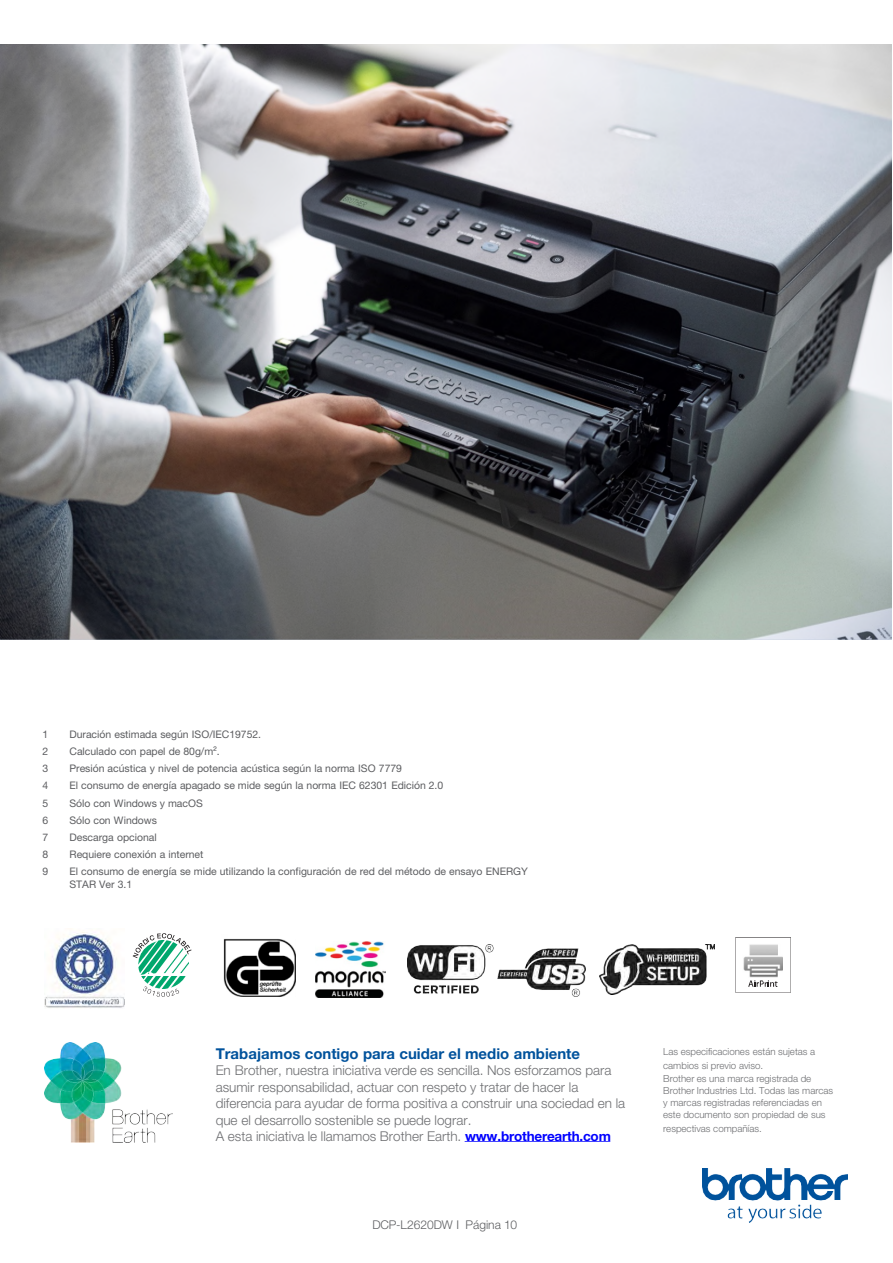
<style>
.page{position:relative;width:893px;height:1263px;background:#fff}
.page>*{position:absolute;margin:0;border:0;box-sizing:border-box;transform-origin:0 0}
.t1{font:700 15px "Helvetica Neue LTW1 G";color:#00529c}
.t2{font:300 13.5px/16.5px "Helvetica Neue LTW1 G";color:#6d6e71}
.t3{font:300 12px "Helvetica Neue LTW1 G";letter-spacing:-.005em;color:#5c5d60}
.t4{font:10.5px/12.6px "Helvetica Neue LTW1 G";letter-spacing:-.005em;color:#5c5d60}
.t5{font:300 9.75px/12px "Helvetica Neue LTW1 G";color:#6d6e71}
.s1{font-weight:700;color:#00f}
</style>
<div class="page">
<img style="left:44px;top:932px;width:80px;height:76px">
<img style="left:44px;top:1043px;width:128px;height:100px">
<svg style="left:465px;top:1141px;width:145px;height:1px"></svg>
<img style="left:223px;top:938px;width:72px;height:59px">
<img style="left:315px;top:942px;width:71px;height:55px">
<img style="left:703px;top:1168px;width:145px;height:55px">
<svg style="left:143px;top:988px;width:36px;height:9px"></svg>
<img style="left:144px;top:979px;width:40px;height:10px">
<svg style="left:133px;top:933px;width:59px;height:46px"></svg>
<img style="left:407px;top:945px;width:178px;height:52px">
<img style="left:599px;top:945px;width:115px;height:49px">
<svg style="left:735px;top:937px;width:56px;height:56px"></svg>
<img style="left:743px;top:944px;width:40px;height:33px">
<img style="left:0;top:45px;width:892px;height:594px">
<p class="t4" style="left:42px;top:730px;width:7px">1</p>
<p class="t4" style="left:69px;top:730px;width:193px">Duración estimada según ISO/IEC19752.</p>
<p class="t4" style="left:42px;top:747px;width:7px">2</p>
<p class="t4" style="left:69px;top:747px;width:152px">Calculado con papel de 80g/m².</p>
<p class="t4" style="left:42px;top:764px;width:7px">3</p>
<p class="t4" style="left:69px;top:764px;width:334px">Presión acústica y nivel de potencia acústica según la norma ISO 7779</p>
<p class="t4" style="left:42px;top:781px;width:7px">4</p>
<p class="t4" style="left:69px;top:781px;width:375px">El consumo de energía apagado se mide según la norma IEC 62301 Edición 2.0</p>
<p class="t4" style="left:42px;top:798px;width:7px">5</p>
<p class="t4" style="left:69px;top:798px;width:135px">Sólo con Windows y macOS</p>
<p class="t4" style="left:42px;top:815px;width:7px">6</p>
<p class="t4" style="left:69px;top:815px;width:89px">Sólo con Windows</p>
<p class="t4" style="left:42px;top:832px;width:7px">7</p>
<p class="t4" style="left:69px;top:832px;width:89px">Descarga opcional</p>
<p class="t4" style="left:42px;top:849px;width:7px">8</p>
<p class="t4" style="left:69px;top:849px;width:135px">Requiere conexión a internet</p>
<p class="t4" style="left:42px;top:866px;width:7px">9</p>
<p class="t4" style="left:69px;top:866px;width:460px">El consumo de energía se mide utilizando la configuración de red del método de ensayo ENERGY<br>STAR Ver 3.1</p>
<p class="t1" style="left:216px;top:1048px;width:366px">Trabajamos contigo para cuidar el medio ambiente</p>
<p class="t2" style="left:216px;top:1064px;width:411px">En Brother, nuestra iniciativa verde es sencilla. Nos esforzamos para asumir responsabilidad, actuar con respeto y tratar de hacer la diferencia para ayudar de forma positiva a construir una sociedad en la que el desarrollo sostenible se puede lograr.</p>
<p class="t2" style="left:216px;top:1130px;width:397px">A esta iniciativa le llamamos Brother Earth. <span class="s1">www.brotherearth.com</span></p>
<p class="t3" style="left:372px;top:1220px;width:146px">DCP-L2620DW I Página 10</p>
<p class="t5" style="left:663px;top:1047px;width:154px">Las especificaciones están sujetas a</p>
<p class="t5" style="left:663px;top:1061px;width:101px">cambios si previo aviso.</p>
<p class="t5" style="left:663px;top:1074px;width:171px">Brother es una marca registrada de Brother Industries Ltd. Todas las marcas y marcas registradas referenciadas en este documento son propiedad de sus</p>
<p class="t5" style="left:663px;top:1124px;width:100px">respectivas compañías.</p>
</div>
